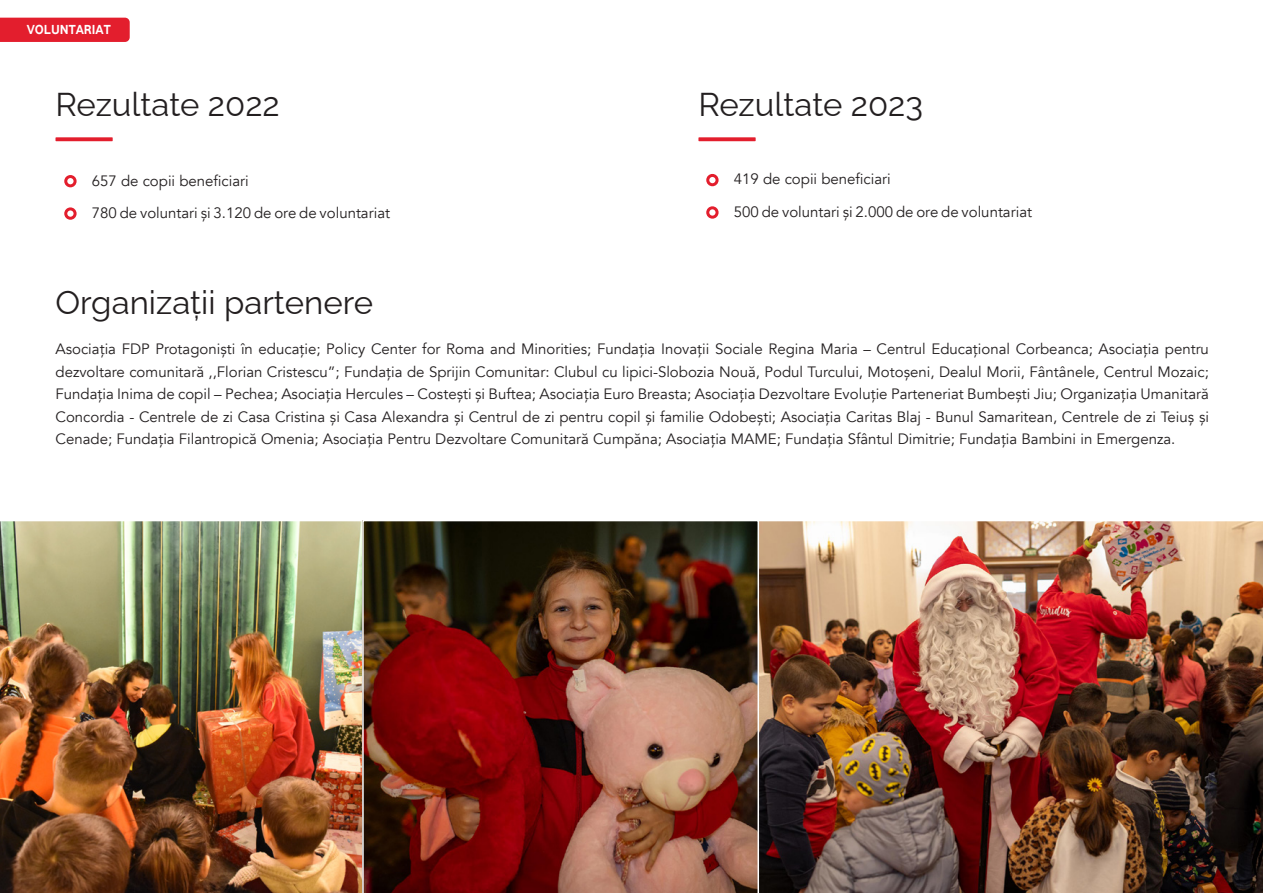
<style>
.page{position:relative;width:1263px;height:893px;background:#fff}
.page>*{position:absolute;margin:0;border:0;box-sizing:border-box;transform-origin:0 0}
.t1{font:100 33px "Raleway";color:#231f20}
.t2{font:15px/22.5px "Avenir";color:#231f20;text-align:justify}
.t3{font:13.5px "Vodafone Rg RO Bold";color:#fff}
</style>
<div class="page">
<svg style="left:56px;top:137px;width:57px;height:4px"></svg>
<svg style="left:698px;top:137px;width:58px;height:4px"></svg>
<div style="left:64px;top:175px;width:13px;height:12px;border:3px solid #e31e2d;border-radius:50%"></div>
<div style="left:64px;top:207px;width:13px;height:13px;border:3px solid #e31e2d;border-radius:50%"></div>
<div style="left:706px;top:174px;width:12px;height:12px;border:3px solid #e31e2d;border-radius:50%"></div>
<div style="left:706px;top:206px;width:12px;height:13px;border:3px solid #e31e2d;border-radius:50%"></div>
<img style="left:759px;top:521px;width:504px;height:372px">
<img style="left:0;top:521px;width:362px;height:372px">
<img style="left:362px;top:520px;width:396px;height:373px">
<div style="left:0;top:18px;width:130px;height:24px;background:#e31e2d"></div>
<p class="t3" style="left:27px;top:22px;width:86px">VOLUNTARIAT</p>
<p class="t1" style="left:56px;top:78px;width:226px">Rezultate 2022</p>
<p class="t1" style="left:698px;top:78px;width:226px">Rezultate 2023</p>
<p class="t2" style="left:92px;top:169px;width:158px">657 de copii beneficiari</p>
<p class="t2" style="left:92px;top:202px;width:300px">780 de voluntari și 3.120 de ore de voluntariat</p>
<p class="t2" style="left:734px;top:168px;width:158px">419 de copii beneficiari</p>
<p class="t2" style="left:734px;top:201px;width:300px">500 de voluntari și 2.000 de ore de voluntariat</p>
<p class="t1" style="left:56px;top:276px;width:319px">Organizații partenere</p>
<p class="t2" style="left:56px;top:338px;width:1155px">Asociația FDP Protagoniști în educație; Policy Center for Roma and Minorities; Fundația Inovații Sociale Regina Maria – Centrul Educațional Corbeanca; Asociația pentru dezvoltare comunitară ,,Florian Cristescu”; Fundația de Sprijin Comunitar: Clubul cu lipici-Slobozia Nouă, Podul Turcului, Motoșeni, Dealul Morii, Fântânele, Centrul Mozaic; Fundația Inima de copil – Pechea; Asociația Hercules – Costești și Buftea; Asociația Euro Breasta; Asociația Dezvoltare Evoluție Parteneriat Bumbești Jiu; Organizația Umanitară Concordia - Centrele de zi Casa Cristina și Casa Alexandra și Centrul de zi pentru copil și familie Odobești; Asociația Caritas Blaj - Bunul Samaritean, Centrele de zi Teiuș și Cenade; Fundația Filantropică Omenia; Asociația Pentru Dezvoltare Comunitară Cumpăna; Asociația MAME; Fundația Sfântul Dimitrie; Fundația Bambini in Emergenza.</p>
</div>
